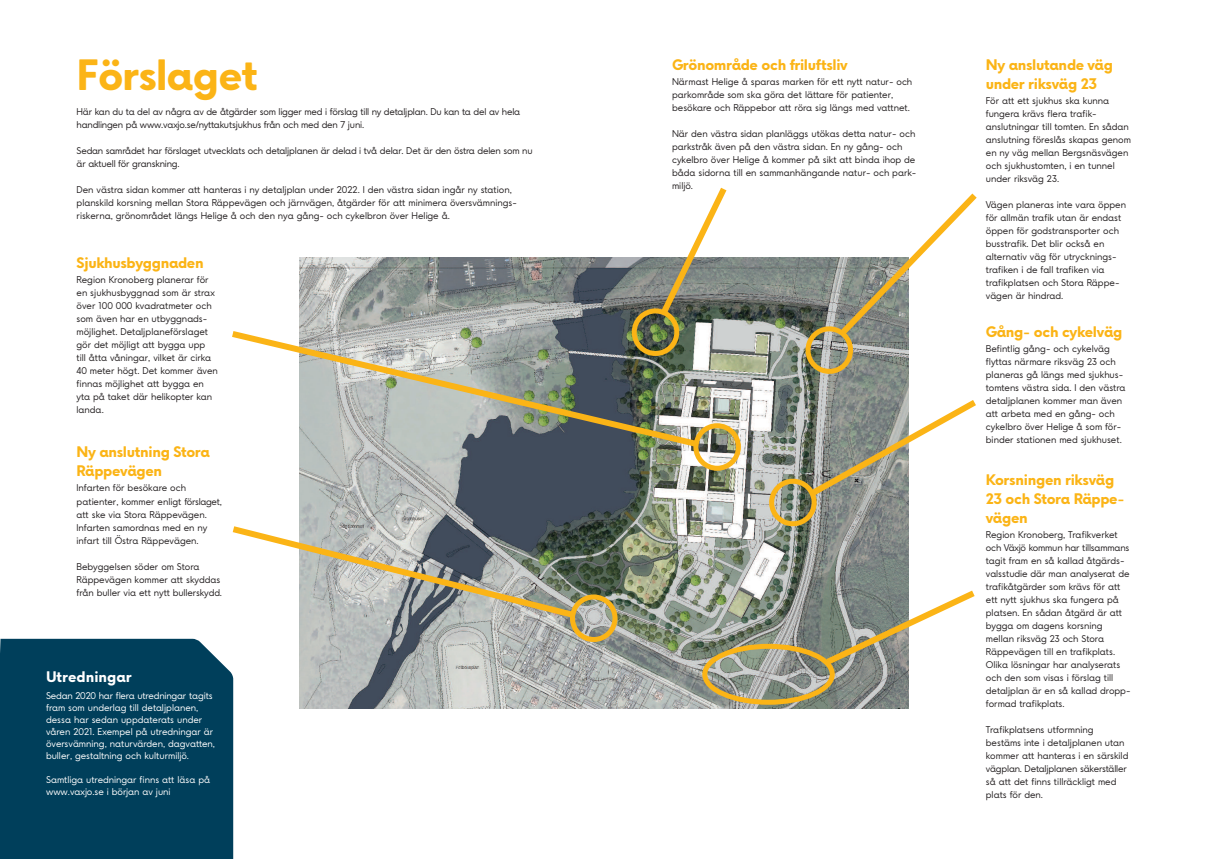
<style>
.page{position:relative;width:1208px;height:859px;background:#fff}
.page>*{position:absolute;margin:0;border:0;box-sizing:border-box;transform-origin:0 0}
.Inf{font:700 40px "Vaxjo Now";letter-spacing:-.025em;color:#fbb416}
.Inf-2{font:700 14px/19px "Vaxjo Now";letter-spacing:-.02em;color:#fbb416}
.Bröd{font:700 14px "Vaxjo Now";color:#fff}
.Inf-3{font:9px/13px "Vaxjo Now";letter-spacing:-.01em;color:#231f20}
.Inf-4{font:9px/12px "Vaxjo Now";color:#fff}
</style>
<div class="page">
<div style="left:0;top:639px;width:233px;height:220px;background:#003f5b"></div>
<img style="left:300px;top:257px;width:608px;height:452px">
<svg style="left:803px;top:193px;width:174px;height:188px"></svg>
<svg style="left:766px;top:394px;width:210px;height:139px"></svg>
<div style="left:632px;top:308px;width:47px;height:48px;border:5px solid #fbb416;border-radius:50%"></div>
<svg style="left:655px;top:187px;width:77px;height:134px"></svg>
<div style="left:570px;top:594px;width:47px;height:48px;border:5px solid #fbb416;border-radius:50%"></div>
<svg style="left:232px;top:522px;width:350px;height:101px"></svg>
<div style="left:702px;top:644px;width:132px;height:61px;border:5px solid #fbb416;border-radius:50%"></div>
<svg style="left:819px;top:585px;width:156px;height:85px"></svg>
<div style="left:693px;top:423px;width:48px;height:48px;border:5px solid #fbb416;border-radius:50%"></div>
<img style="left:232px;top:327px;width:473px;height:125px">
<p class="Inf" style="left:77px;top:46px;width:183px">Förslaget</p>
<p class="Inf-3" style="left:77px;top:105px;width:445px">Här kan du ta del av några av de åtgärder som ligger med i förslag till ny detaljplan. Du kan ta del av hela handlingen på www.vaxjo.se/nyttakutsjukhus från och med den 7 juni.</p>
<p class="Inf-3" style="left:77px;top:144px;width:457px">Sedan samrådet har förslaget utvecklats och detaljplanen är delad i två delar. Det är den östra delen som nu är aktuell för granskning.</p>
<p class="Inf-3" style="left:77px;top:183px;width:442px">Den västra sidan kommer att hanteras i ny detaljplan under 2022. I den västra sidan ingår ny station, planskild korsning mellan Stora Räppevägen och järnvägen, åtgärder för att minimera översvämnings&shy;riskerna, grönområdet längs Helige å och den nya gång- och cykelbron över Helige å.</p>
<p class="Inf-2" style="left:77px;top:253px;width:129px">Sjukhusbyggnaden</p>
<p class="Inf-3" style="left:77px;top:273px;width:143px">Region Kronoberg planerar för en sjukhusbyggnad som är strax över 100 000 kvadratmeter och som även har en utbyggnads&shy;möjlighet. Detaljplaneförslaget gör det möjligt att bygga upp<br>till åtta våningar, vilket är cirka<br>40 meter högt. Det kommer även finnas möjlighet att bygga en yta på taket där helikopter kan landa.</p>
<p class="Inf-2" style="left:77px;top:443px;width:135px">Ny anslutning Stora<br>Räppevägen</p>
<p class="Inf-3" style="left:77px;top:482px;width:111px">Infarten för besökare och</p>
<p class="Inf-3" style="left:77px;top:495px;width:147px">patienter, kommer enligt förslaget, att ske via Stora Räppevägen.<br>Infarten samordnas med en ny infart till Östra Räppevägen.</p>
<p class="Inf-3" style="left:77px;top:560px;width:147px">Bebyggelsen söder om Stora<br>Räppevägen kommer att skyddas från buller via ett nytt bullerskydd.</p>
<p class="Bröd" style="left:46px;top:666px;width:87px">Utredningar</p>
<p class="Inf-4" style="left:46px;top:690px;width:171px">Sedan 2020 har flera utredningar tagits fram som underlag till detaljplanen, dessa har sedan uppdaterats under våren 2021. Exempel på utredningar är översvämning, naturvärden, dagvatten, buller, gestaltning och kulturmiljö.</p>
<p class="Inf-4" style="left:46px;top:774px;width:166px">Samtliga utredningar finns att läsa på www.vaxjo.se i början av juni</p>
<p class="Inf-2" style="left:672px;top:55px;width:177px">Grönområde och friluftsliv</p>
<p class="Inf-3" style="left:672px;top:75px;width:242px">Närmast Helige å sparas marken för ett nytt natur- och parkområde som ska göra det lättare för patienter, besökare och Räppebor att röra sig längs med vattnet.</p>
<p class="Inf-3" style="left:672px;top:127px;width:246px">När den västra sidan planläggs utökas detta natur- och parkstråk även på den västra sidan. En ny gång- och cykelbro över Helige å kommer på sikt att binda ihop de båda sidorna till en sammanhängande natur- och park&shy;miljö.</p>
<p class="Inf-2" style="left:986px;top:55px;width:129px">Ny anslutande väg under riksväg 23</p>
<p class="Inf-3" style="left:986px;top:94px;width:125px">För att ett sjukhus ska kunna fungera krävs flera trafik-</p>
<p class="Inf-3" style="left:986px;top:120px;width:147px">anslutningar till tomten. En sådan anslutning föreslås skapas genom en ny väg mellan Bergsnäsvägen och sjukhustomten, i en tunnel under riksväg 23.</p>
<p class="Inf-3" style="left:986px;top:198px;width:142px">Vägen planeras inte vara öppen för allmän trafik utan är endast öppen för godstransporter och busstrafik. Det blir också en</p>
<p class="Inf-3" style="left:986px;top:250px;width:132px">alternativ väg för utrycknings&shy;trafiken i de fall trafiken via</p>
<p class="Inf-3" style="left:986px;top:276px;width:135px">trafikplatsen och Stora Räppe&shy;vägen är hindrad.</p>
<p class="Inf-2" style="left:986px;top:322px;width:138px">Gång- och cykelväg</p>
<p class="Inf-3" style="left:986px;top:342px;width:141px">Befintlig gång- och cykelväg flyttas närmare riksväg 23 och planeras gå längs med sjukhus&shy;tomtens västra sida. I den västra detaljplanen kommer man även att arbeta med en gång- och cykelbro över Helige å som för&shy;binder stationen med sjukhuset.</p>
<p class="Inf-2" style="left:986px;top:470px;width:140px">Korsningen riksväg<br>23 och Stora Räppe&shy;vägen</p>
<p class="Inf-3" style="left:986px;top:528px;width:145px">Region Kronoberg, Trafikverket och Växjö kommun har tillsammans tagit fram en så kallad åtgärds&shy;valsstudie där man analyserat de trafikåtgärder som krävs för att ett nytt sjukhus ska fungera på platsen. En sådan åtgärd är att bygga om dagens korsning mellan riksväg 23 och Stora</p>
<p class="Inf-3" style="left:986px;top:645px;width:131px">Räppevägen till en trafikplats.</p>
<p class="Inf-3" style="left:986px;top:658px;width:146px">Olika lösningar har analyserats och den som visas i förslag till detaljplan är en så kallad dropp&shy;formad trafikplats.</p>
<p class="Inf-3" style="left:986px;top:723px;width:109px">Trafikplatsens utformning</p>
<p class="Inf-3" style="left:986px;top:736px;width:144px">bestäms inte i detaljplanen utan kommer att hanteras i en särskild vägplan. Detaljplanen säkerställer så att det finns tillräckligt med plats för den.</p>
</div>
